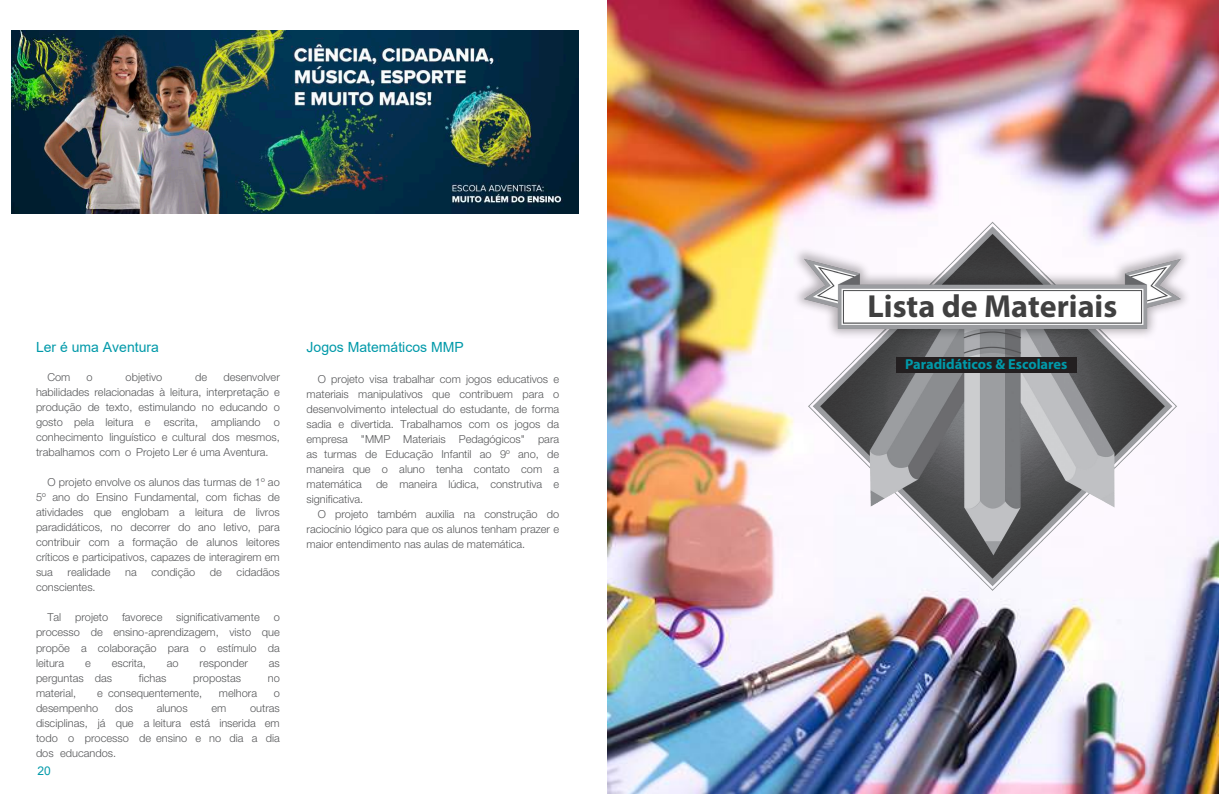
<style>
.page{position:relative;width:1219px;height:794px;background:#fff}
.page>*{position:absolute;margin:0;border:0;box-sizing:border-box;transform-origin:0 0}
.t1{font:700 32px "Myriad Pro";color:#404040}
.t2{font:700 14.4px "Myriad Pro";color:#0099a9}
.t3{font:14px "Arial";color:#0099a9}
.t4{font:12px "Arial";color:#0099a9}
.t5{font:300 11px/15px "Helvetica Neue LT Std";color:#57585a;text-align:justify}
</style>
<div class="page">
<img style="left:11px;top:30px;width:568px;height:184px">
<img style="left:607px;top:0;width:612px;height:794px">
<img style="left:781px;top:203px;width:422px;height:407px">
<div style="left:896px;top:357px;width:180px;height:16px;background:#231f20"></div>
<p class="t3" style="left:36px;top:337px;width:124px">Ler é uma Aventura</p>
<p class="t5" style="left:47px;top:370px;width:25px">Com</p>
<p class="t5" style="left:87px;top:370px;width:8px">o</p>
<p class="t5" style="left:126px;top:370px;width:38px">objetivo</p>
<p class="t5" style="left:195px;top:370px;width:14px">de</p>
<p class="t5" style="left:36px;top:370px;width:245px;text-indent:187px">desenvolver habilidades relacionadas à leitura, interpretação e produção de texto, estimulando no educando o gosto pela leitura e escrita, ampliando o conhecimento linguístico e cultural dos mesmos, trabalhamos com o Projeto Ler é uma Aventura.</p>
<p class="t5" style="left:36px;top:475px;width:245px;text-indent:11px">O projeto envolve os alunos das turmas de 1º ao 5º ano do Ensino Fundamental, com fichas de atividades que englobam a leitura de livros paradidáticos, no decorrer do ano letivo, para contribuir com a formação de alunos leitores críticos e participativos, capazes de interagirem em sua</p>
<p class="t5" style="left:68px;top:565px;width:44px">realidade</p>
<p class="t5" style="left:125px;top:565px;width:13px">na</p>
<p class="t5" style="left:152px;top:565px;width:45px">condição</p>
<p class="t5" style="left:210px;top:565px;width:14px">de</p>
<p class="t5" style="left:237px;top:565px;width:45px">cidadãos</p>
<p class="t5" style="left:36px;top:580px;width:61px">conscientes.</p>
<p class="t5" style="left:47px;top:610px;width:15px">Tal</p>
<p class="t5" style="left:75px;top:610px;width:35px">projeto</p>
<p class="t5" style="left:122px;top:610px;width:42px">favorece</p>
<p class="t5" style="left:176px;top:610px;width:85px">significativamente</p>
<p class="t5" style="left:36px;top:610px;width:245px;text-indent:238px">o processo de ensino-aprendizagem, visto que propõe a colaboração para o estímulo da leitura</p>
<p class="t5" style="left:85px;top:655px;width:7px">e</p>
<p class="t5" style="left:112px;top:655px;width:36px">escrita,</p>
<p class="t5" style="left:167px;top:655px;width:13px">ao</p>
<p class="t5" style="left:200px;top:655px;width:50px">responder</p>
<p class="t5" style="left:269px;top:655px;width:12px">as</p>
<p class="t5" style="left:36px;top:670px;width:78px">perguntas das</p>
<p class="t5" style="left:139px;top:670px;width:29px">fichas</p>
<p class="t5" style="left:193px;top:670px;width:49px">propostas</p>
<p class="t5" style="left:268px;top:670px;width:14px">no</p>
<p class="t5" style="left:36px;top:685px;width:42px">material,</p>
<p class="t5" style="left:97px;top:685px;width:107px">e consequentemente,</p>
<p class="t5" style="left:219px;top:685px;width:40px">melhora</p>
<p class="t5" style="left:274px;top:685px;width:8px">o</p>
<p class="t5" style="left:36px;top:700px;width:64px">desempenho</p>
<p class="t5" style="left:115px;top:700px;width:19px">dos</p>
<p class="t5" style="left:157px;top:700px;width:32px">alunos</p>
<p class="t5" style="left:211px;top:700px;width:16px">em</p>
<p class="t5" style="left:36px;top:700px;width:245px;text-indent:214px">outras disciplinas, já que a leitura está inserida em todo o processo de ensino e no dia a dia dos educandos.</p>
<p class="t4" style="left:37px;top:762px;width:15px">20</p>
<p class="t3" style="left:307px;top:338px;width:159px">Jogos Matemáticos MMP</p>
<p class="t5" style="left:307px;top:372px;width:254px;text-indent:11px">O projeto visa trabalhar com jogos educativos e materiais manipulativos que contribuem para o desenvolvimento intelectual do estudante, de forma sadia e divertida. Trabalhamos com os jogos da empresa "MMP Materiais Pedagógicos" para as turmas de Educação Infantil ao 9º ano, de maneira que o aluno tenha contato com a matemática</p>
<p class="t5" style="left:376px;top:476px;width:185px">de maneira lúdica, construtiva e</p>
<p class="t5" style="left:307px;top:491px;width:58px">significativa.</p>
<p class="t5" style="left:318px;top:506px;width:243px">O projeto também auxilia na construção do</p>
<p class="t5" style="left:307px;top:521px;width:254px">raciocínio lógico para que os alunos tenham prazer e</p>
<p class="t5" style="left:307px;top:536px;width:220px">maior entendimento nas aulas de matemática.</p>
<h1 class="t1" style="left:868px;top:286px;width:251px">Lista de Materiais</h1>
<h2 class="t2" style="left:905px;top:355px;width:164px">Paradidáticos &amp; Escolares</h2>
</div>
